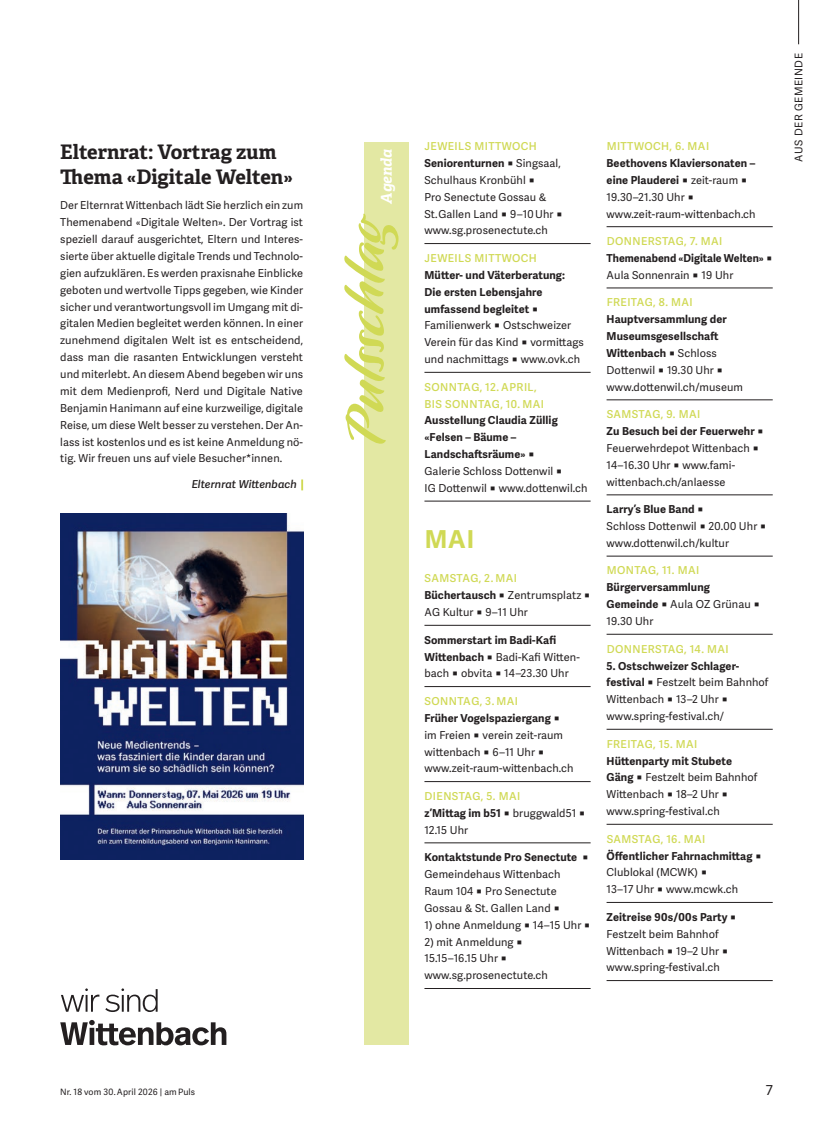
<style>
.page{position:relative;width:833px;height:1134px;background:#fff}
.page>*{position:absolute;margin:0;border:0;box-sizing:border-box;transform-origin:0 0}
.t1{font:700 24.75px "Adelle Sans";color:#d0d955}
.t2{font:700 20px/25px "Adelle";color:#231f20}
.t3{font:italic 700 15px "Adelle";letter-spacing:-.005em;color:#fff}
.t4{font:13.75px "Adelle Sans";color:#231f20}
.t5{font:11px/16.9px "Adelle Sans";letter-spacing:.01em;color:#231f20}
.t6{font:700 11px/16.9px "Adelle Sans";letter-spacing:.01em;color:#231f20}
.t7{font:600 11px/16.9px "Adelle Sans";letter-spacing:.04em;color:#d0d955}
.t8{font:italic 600 11px "Adelle Sans";letter-spacing:.005em;color:#231f20}
.t9{font:10.62px "Adelle Sans";letter-spacing:.05em;color:#231f20}
.t10{font:8.75px "Adelle Sans";letter-spacing:.01em;color:#231f20}
.s1{font-weight:600;color:#d0d955}
.s2{font-weight:700}
.s3{font-weight:400}
</style>
<div class="page">
<hr style="left:798px;top:0;width:1px;height:44px;background:#231f20">
<hr style="left:424px;top:243px;width:166px;height:1px;background:#231f20">
<hr style="left:424px;top:372px;width:166px;height:1px;background:#231f20">
<hr style="left:424px;top:501px;width:166px;height:1px;background:#231f20">
<hr style="left:424px;top:625px;width:166px;height:1px;background:#231f20">
<hr style="left:424px;top:686px;width:166px;height:1px;background:#231f20">
<hr style="left:424px;top:781px;width:166px;height:1px;background:#231f20">
<hr style="left:424px;top:842px;width:166px;height:1px;background:#231f20">
<hr style="left:424px;top:988px;width:166px;height:1px;background:#231f20">
<hr style="left:606px;top:226px;width:166px;height:1px;background:#231f20">
<hr style="left:606px;top:288px;width:166px;height:1px;background:#231f20">
<hr style="left:606px;top:399px;width:166px;height:1px;background:#231f20">
<hr style="left:606px;top:494px;width:166px;height:1px;background:#231f20">
<hr style="left:606px;top:556px;width:166px;height:1px;background:#231f20">
<hr style="left:606px;top:634px;width:166px;height:1px;background:#231f20">
<hr style="left:606px;top:729px;width:166px;height:1px;background:#231f20">
<hr style="left:606px;top:824px;width:166px;height:1px;background:#231f20">
<hr style="left:606px;top:902px;width:166px;height:1px;background:#231f20">
<hr style="left:606px;top:980px;width:166px;height:1px;background:#231f20">
<svg style="left:60px;top:1020px;width:166px;height:25px"></svg>
<svg style="left:61px;top:988px;width:97px;height:24px"></svg>
<div style="left:364px;top:142px;width:44px;height:903px;background:#e3e8a3"></div>
<svg style="left:344px;top:213px;width:54px;height:231px"></svg>
<svg style="left:301px;top:479px;width:2px;height:11px"></svg>
<img style="left:60px;top:513px;width:243px;height:346px">
<h2 class="t2" style="left:60px;top:139px;width:234px">Elternrat: Vortrag zum<br>Thema «Digitale Welten»</h2>
<p class="t5" style="left:60px;top:197px;width:244px;text-align:justify">Der Elternrat Wittenbach lädt Sie herzlich ein zum Themenabend «Digitale Welten». Der Vortrag ist speziell darauf ausgerichtet, Eltern und Interes&shy;sierte über aktuelle digitale Trends und Technolo&shy;gien aufzuklären. Es werden praxisnahe Einblicke geboten und wertvolle Tipps gegeben, wie Kinder sicher und verantwortungsvoll im Umgang mit di&shy;gitalen Medien begleitet werden können. In einer zunehmend digitalen Welt ist es entscheidend, dass man die rasanten Entwicklungen versteht und miterlebt. An diesem Abend begeben wir uns mit dem Medienprofi, Nerd und Digitale Native Benjamin Hanimann auf eine kurzweilige, digitale Reise, um diese Welt besser zu verstehen. Der An&shy;lass ist kostenlos und es ist keine Anmeldung nö&shy;tig. Wir freuen uns auf viele Besucher*innen.</p>
<p class="t8" style="left:192px;top:477px;width:107px">Elternrat Wittenbach</p>
<h3 class="t3" style="left:377px;top:204px;width:56px;rotate:-90deg">Agenda</h3>
<p class="t5" style="left:424px;top:138px;width:140px"><span class="s1">JEWEILS MITTWOCH<br></span><span class="s2">Seniorenturnen</span> ◼ Singsaal,<br>Schulhaus Kronbühl ◼<br>Pro Senectute Gossau &amp;<br>St.Gallen Land ◼ 9–10 Uhr ◼ www.sg.prosenectute.ch</p>
<p class="t7" style="left:424px;top:250px;width:114px">JEWEILS MITTWOCH</p>
<p class="t5" style="left:424px;top:267px;width:161px"><span class="s2">Mütter- und Väterberatung:<br>Die ersten Lebensjahre umfassend begleitet</span> ◼<br>Familienwerk ◼ Ostschweizer<br>Verein für das Kind ◼ vormittags und nachmittags ◼ www.ovk.ch</p>
<p class="t7" style="left:424px;top:379px;width:121px">SONNTAG, 12. APRIL,<br>BIS SONNTAG, 10. MAI</p>
<p class="t6" style="left:424px;top:412px;width:164px">Ausstellung Claudia Züllig «Felsen – Bäume –<br>Landschaftsräume» <span class="s3">◼<br>Galerie Schloss Dottenwil ◼<br>IG Dottenwil ◼ www.dottenwil.ch</span></p>
<h1 class="t1" style="left:425px;top:524px;width:51px">MAI</h1>
<p class="t5" style="left:424px;top:570px;width:168px"><span class="s1">SAMSTAG, 2. MAI<br></span><span class="s2">Büchertausch</span> ◼ Zentrumsplatz ◼<br>AG Kultur ◼ 9–11 Uhr</p>
<p class="t5" style="left:424px;top:632px;width:157px"><span class="s2">Sommerstart im Badi-Kafi<br>Wittenbach</span> ◼ Badi-Kafi Witten&shy;bach ◼ obvita ◼ 14–23.30 Uhr</p>
<p class="t5" style="left:424px;top:693px;width:151px"><span class="s1">SONNTAG, 3. MAI<br></span><span class="s2">Früher Vogelspaziergang</span> ◼ im Freien ◼ verein zeit-raum wittenbach ◼ 6–11 Uhr ◼ www.zeit-raum-wittenbach.ch</p>
<p class="t5" style="left:424px;top:788px;width:162px"><span class="s1">DIENSTAG, 5. MAI<br></span><span class="s2">z’Mittag im b51</span> ◼ bruggwald51 ◼<br>12.15 Uhr</p>
<p class="t5" style="left:424px;top:849px;width:166px"><span class="s2">Kontaktstunde Pro Senectute</span> ◼<br>Gemeindehaus Wittenbach<br>Raum 104 ◼ Pro Senectute<br>Gossau &amp; St. Gallen Land ◼</p>
<p class="t5" style="left:424px;top:917px;width:168px">1) ohne Anmeldung ◼ 14–15 Uhr ◼</p>
<p class="t5" style="left:424px;top:934px;width:125px">2) mit Anmeldung ◼<br>15.15–16.15 Uhr ◼ www.sg.prosenectute.ch</p>
<p class="t7" style="left:606px;top:138px;width:104px">MITTWOCH, 6. MAI</p>
<p class="t5" style="left:606px;top:155px;width:151px"><span class="s2">Beethovens Klaviersonaten – eine Plauderei</span> ◼ zeit-raum ◼<br>19.30–21.30 Uhr ◼ www.zeit-raum-wittenbach.ch</p>
<p class="t6" style="left:606px;top:233px;width:167px"><span class="s1">DONNERSTAG, 7. MAI<br></span>Themenabend «Digitale Welten» <span class="s3">◼<br>Aula Sonnenrain ◼ 19 Uhr</span></p>
<p class="t7" style="left:606px;top:294px;width:88px">FREITAG, 8. MAI</p>
<p class="t5" style="left:606px;top:311px;width:138px"><span class="s2">Hauptversammlung der<br>Museumsgesellschaft<br>Wittenbach</span> ◼ Schloss<br>Dottenwil ◼ 19.30 Uhr ◼ www.dottenwil.ch/museum</p>
<p class="t5" style="left:606px;top:406px;width:159px"><span class="s1">SAMSTAG, 9. MAI<br></span><span class="s2">Zu Besuch bei der Feuerwehr</span> ◼<br>Feuerwehrdepot Wittenbach ◼<br>14–16.30 Uhr ◼ www.fami&shy;wittenbach.ch/anlaesse</p>
<p class="t5" style="left:606px;top:501px;width:161px"><span class="s2">Larry’s Blue Band</span> ◼<br>Schloss Dottenwil ◼ 20.00 Uhr ◼ www.dottenwil.ch/kultur</p>
<p class="t7" style="left:606px;top:562px;width:94px">MONTAG, 11. MAI</p>
<p class="t6" style="left:606px;top:579px;width:155px">Bürgerversammlung<br>Gemeinde <span class="s3">◼ Aula OZ Grünau ◼<br>19.30 Uhr</span></p>
<p class="t7" style="left:606px;top:641px;width:124px">DONNERSTAG, 14. MAI</p>
<p class="t5" style="left:606px;top:657px;width:163px"><span class="s2">5. Ostschweizer Schlager&shy;festival</span> ◼ Festzelt beim Bahnhof<br>Wittenbach ◼ 13–2 Uhr ◼ www.spring-festival.ch/</p>
<p class="t7" style="left:606px;top:736px;width:92px">FREITAG, 15. MAI</p>
<p class="t5" style="left:606px;top:752px;width:152px"><span class="s2">Hüttenparty mit Stubete<br>Gäng</span> ◼ Festzelt beim Bahnhof<br>Wittenbach ◼ 18–2 Uhr ◼ www.spring-festival.ch</p>
<p class="t5" style="left:606px;top:831px;width:157px"><span class="s1">SAMSTAG, 16. MAI<br></span><span class="s2">Öffentlicher Fahrnachmittag</span> ◼<br>Clublokal (MCWK) ◼<br>13–17 Uhr ◼ www.mcwk.ch</p>
<p class="t5" style="left:606px;top:909px;width:131px"><span class="s2">Zeitreise 90s/00s Party</span> ◼<br>Festzelt beim Bahnhof<br>Wittenbach ◼ 19–2 Uhr ◼ www.spring-festival.ch</p>
<p class="t9" style="left:792px;top:162px;width:110px;rotate:-90deg">AUS DER GEMEINDE</p>
<p class="t10" style="left:60px;top:1087px;width:136px">Nr. 18 vom 30. April 2026 | am Puls</p>
<p class="t4" style="left:765px;top:1082px;width:9px">7</p>
</div>
